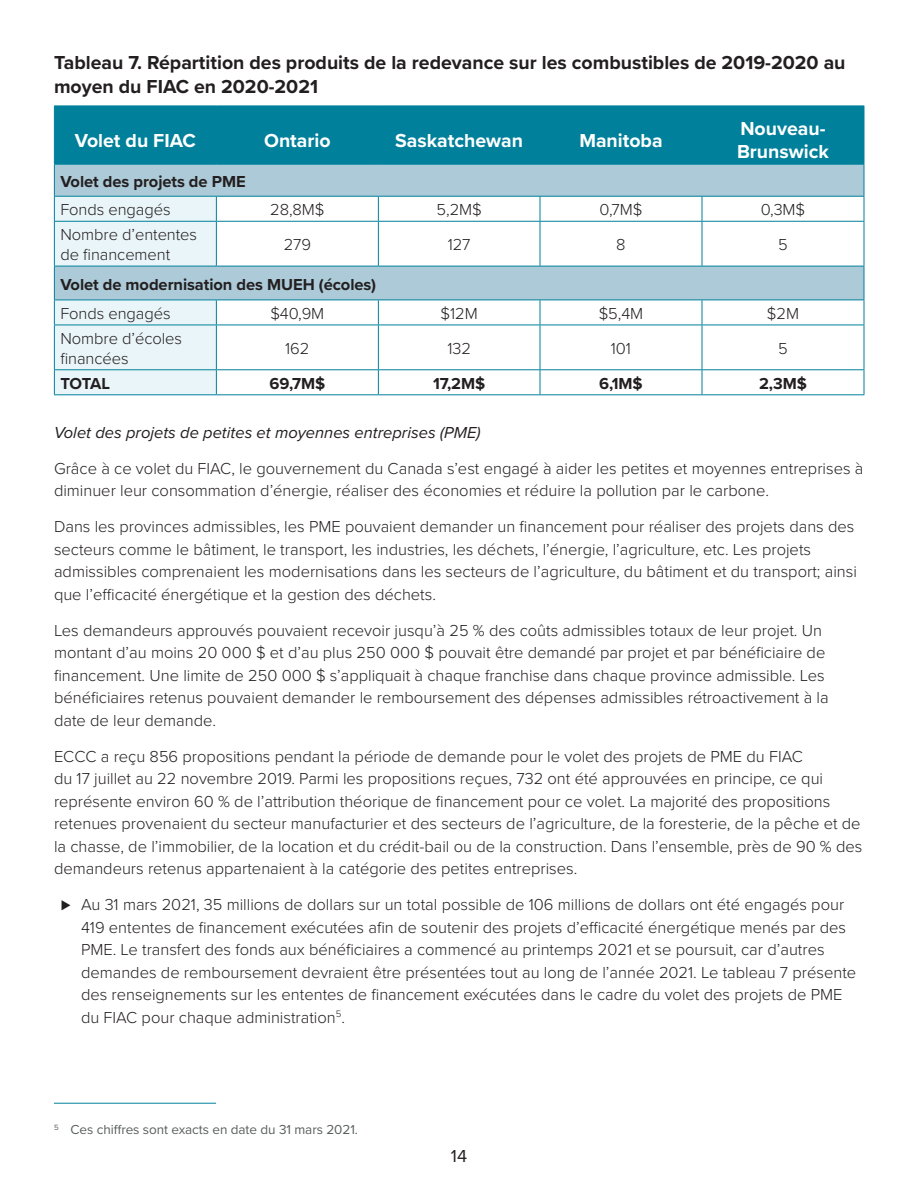
<style>
.page{position:relative;width:918px;height:1188px;background:#fff}
.page>*{position:absolute;margin:0;border:0;box-sizing:border-box;transform-origin:0 0}
.Table_Heading{font:700 19.5px/23.4px "Proxima Nova";color:#231f20}
.Table_Header_Row{font:700 19.5px/23.4px "Proxima Nova";color:#fff}
.t1{font:18px "Proxima Nova";color:#231f20}
.Body_Text{font:300 16.5px/22.5px "Proxima Nova";color:#231f20}
.Footnote{font:300 16.5px/19.8px "Proxima Nova";letter-spacing:-.005em;color:#231f20}
.Footnote-2{font:700 16.5px "Proxima Nova";letter-spacing:-.005em;color:#231f20}
.Body_Text-2{font:italic 16.5px "Proxima Nova";color:#231f20}
.Footnote-3{font:13.5px "Proxima Nova";letter-spacing:-.005em;color:#585f5c}
.s1{font-weight:400}
</style>
<div class="page">
<div style="left:55px;top:107px;width:809px;height:57px;background:#00809a"></div>
<svg style="left:55px;top:165px;width:809px;height:135px;fill:#accad7"></svg>
<hr style="left:54px;top:106px;width:162px;height:1px;background:#00809a">
<hr style="left:54px;top:106px;width:1px;height:58px;background:#00809a">
<hr style="left:216px;top:106px;width:162px;height:1px;background:#00809a">
<hr style="left:216px;top:106px;width:1px;height:58px;background:#00809a">
<hr style="left:378px;top:106px;width:162px;height:1px;background:#00809a">
<hr style="left:378px;top:106px;width:1px;height:58px;background:#00809a">
<hr style="left:540px;top:106px;width:162px;height:1px;background:#00809a">
<hr style="left:540px;top:106px;width:1px;height:58px;background:#00809a">
<hr style="left:702px;top:106px;width:162px;height:1px;background:#00809a">
<hr style="left:702px;top:106px;width:1px;height:58px;background:#00809a">
<hr style="left:864px;top:106px;width:1px;height:58px;background:#00809a">
<hr style="left:54px;top:164px;width:162px;height:1px;background:#00809a">
<hr style="left:216px;top:164px;width:162px;height:1px;background:#00809a">
<hr style="left:378px;top:164px;width:162px;height:1px;background:#00809a">
<hr style="left:540px;top:164px;width:162px;height:1px;background:#00809a">
<hr style="left:702px;top:164px;width:162px;height:1px;background:#00809a">
<svg style="left:378px;top:197px;width:1px;height:24px"></svg>
<svg style="left:540px;top:197px;width:1px;height:24px"></svg>
<svg style="left:702px;top:197px;width:1px;height:24px"></svg>
<svg style="left:864px;top:197px;width:1px;height:24px"></svg>
<hr style="left:216px;top:221px;width:162px;height:1px;background:#00809a">
<hr style="left:378px;top:221px;width:162px;height:1px;background:#00809a">
<hr style="left:378px;top:222px;width:1px;height:44px;background:#00809a">
<hr style="left:540px;top:221px;width:162px;height:1px;background:#00809a">
<hr style="left:540px;top:222px;width:1px;height:44px;background:#00809a">
<hr style="left:702px;top:221px;width:162px;height:1px;background:#00809a">
<hr style="left:702px;top:222px;width:1px;height:44px;background:#00809a">
<hr style="left:864px;top:222px;width:1px;height:44px;background:#00809a">
<hr style="left:216px;top:266px;width:162px;height:1px;background:#00809a">
<hr style="left:378px;top:266px;width:162px;height:1px;background:#00809a">
<hr style="left:540px;top:266px;width:162px;height:1px;background:#00809a">
<hr style="left:702px;top:266px;width:162px;height:1px;background:#00809a">
<hr style="left:216px;top:300px;width:162px;height:1px;background:#00809a">
<hr style="left:378px;top:300px;width:162px;height:1px;background:#00809a">
<svg style="left:378px;top:300px;width:1px;height:25px"></svg>
<hr style="left:540px;top:300px;width:162px;height:1px;background:#00809a">
<svg style="left:540px;top:300px;width:1px;height:25px"></svg>
<hr style="left:702px;top:300px;width:162px;height:1px;background:#00809a">
<svg style="left:702px;top:300px;width:1px;height:25px"></svg>
<svg style="left:864px;top:300px;width:1px;height:25px"></svg>
<hr style="left:216px;top:325px;width:162px;height:1px;background:#00809a">
<hr style="left:378px;top:325px;width:162px;height:1px;background:#00809a">
<hr style="left:378px;top:325px;width:1px;height:44px;background:#00809a">
<hr style="left:540px;top:325px;width:162px;height:1px;background:#00809a">
<hr style="left:540px;top:325px;width:1px;height:44px;background:#00809a">
<hr style="left:702px;top:325px;width:162px;height:1px;background:#00809a">
<hr style="left:702px;top:325px;width:1px;height:44px;background:#00809a">
<hr style="left:864px;top:325px;width:1px;height:44px;background:#00809a">
<hr style="left:216px;top:369px;width:162px;height:1px;background:#00809a">
<hr style="left:378px;top:369px;width:162px;height:1px;background:#00809a">
<svg style="left:378px;top:370px;width:1px;height:24px"></svg>
<hr style="left:540px;top:369px;width:162px;height:1px;background:#00809a">
<svg style="left:540px;top:370px;width:1px;height:24px"></svg>
<hr style="left:702px;top:369px;width:162px;height:1px;background:#00809a">
<svg style="left:702px;top:370px;width:1px;height:24px"></svg>
<svg style="left:864px;top:370px;width:1px;height:24px"></svg>
<hr style="left:216px;top:394px;width:162px;height:1px;background:#00809a">
<hr style="left:378px;top:394px;width:162px;height:1px;background:#00809a">
<hr style="left:540px;top:394px;width:162px;height:1px;background:#00809a">
<hr style="left:702px;top:394px;width:162px;height:1px;background:#00809a">
<hr style="left:54px;top:165px;width:1px;height:31px;background:#00809a">
<hr style="left:216px;top:196px;width:162px;height:1px;background:#00809a">
<hr style="left:378px;top:196px;width:162px;height:1px;background:#00809a">
<hr style="left:540px;top:196px;width:162px;height:1px;background:#00809a">
<hr style="left:702px;top:196px;width:162px;height:1px;background:#00809a">
<hr style="left:864px;top:165px;width:1px;height:31px;background:#00809a">
<hr style="left:864px;top:266px;width:1px;height:34px;background:#00809a">
<svg style="left:54px;top:196px;width:163px;height:199px"></svg>
<hr style="left:54px;top:1103px;width:162px;height:1px;background:#00809a">
<p class="Table_Heading" style="left:54px;top:51px;width:793px">Tableau 7. Répartition des produits de la redevance sur les combustibles de 2019-2020 au moyen du FIAC en 2020-2021</p>
<p class="Table_Header_Row" style="left:75px;top:128px;width:122px">Volet du FIAC</p>
<p class="Table_Header_Row" style="left:264px;top:128px;width:68px">Ontario</p>
<p class="Table_Header_Row" style="left:395px;top:128px;width:129px">Saskatchewan</p>
<p class="Table_Header_Row" style="left:579px;top:128px;width:85px">Manitoba</p>
<p class="Table_Header_Row" style="left:737px;top:116px;width:93px">Nouveau-<br>Brunswick</p>
<p class="Footnote-2" style="left:60px;top:169px;width:187px">Volet des projets de PME</p>
<p class="Footnote" style="left:60px;top:199px;width:112px">Fonds engagés</p>
<p class="Footnote" style="left:270px;top:199px;width:56px">28,8M$</p>
<p class="Footnote" style="left:437px;top:199px;width:47px">5,2M$</p>
<p class="Footnote" style="left:600px;top:199px;width:44px">0,7M$</p>
<p class="Footnote" style="left:761px;top:199px;width:46px">0,3M$</p>
<p class="Footnote" style="left:60px;top:224px;width:138px">Nombre d’ententes de financement</p>
<p class="Footnote" style="left:284px;top:234px;width:29px">279</p>
<p class="Footnote" style="left:448px;top:234px;width:24px">127</p>
<p class="Footnote" style="left:616px;top:234px;width:11px">8</p>
<p class="Footnote" style="left:778px;top:234px;width:11px">5</p>
<p class="Footnote-2" style="left:60px;top:272px;width:317px">Volet de modernisation des MUEH (écoles)</p>
<p class="Footnote" style="left:60px;top:303px;width:112px">Fonds engagés</p>
<p class="Footnote" style="left:270px;top:303px;width:55px">$40,9M</p>
<p class="Footnote" style="left:441px;top:303px;width:39px">$12M</p>
<p class="Footnote" style="left:599px;top:303px;width:46px">$5,4M</p>
<p class="Footnote" style="left:767px;top:303px;width:34px">$2M</p>
<p class="Footnote" style="left:60px;top:328px;width:123px">Nombre d’écoles financées</p>
<p class="Footnote" style="left:285px;top:338px;width:26px">162</p>
<p class="Footnote" style="left:447px;top:338px;width:25px">132</p>
<p class="Footnote" style="left:611px;top:338px;width:22px">101</p>
<p class="Footnote" style="left:778px;top:338px;width:11px">5</p>
<p class="Footnote-2" style="left:60px;top:371px;width:51px">TOTAL</p>
<p class="Footnote-2" style="left:270px;top:371px;width:57px">69,7M$</p>
<p class="Footnote-2" style="left:433px;top:371px;width:54px">17,2M$</p>
<p class="Footnote-2" style="left:599px;top:371px;width:45px">6,1M$</p>
<p class="Footnote-2" style="left:759px;top:371px;width:49px">2,3M$</p>
<p class="Body_Text-2" style="left:54px;top:420px;width:428px">Volet des projets de petites et moyennes entreprises (PME)</p>
<p class="Body_Text" style="left:54px;top:456px;width:811px">Grâce à ce volet du FIAC, le gouvernement du Canada s’est engagé à aider les petites et moyennes entreprises à diminuer leur consommation d’énergie, réaliser des économies et réduire la pollution par le carbone.</p>
<p class="Body_Text" style="left:54px;top:515px;width:804px">Dans les provinces admissibles, les PME pouvaient demander un financement pour réaliser des projets dans des secteurs comme le bâtiment, le transport, les industries, les déchets, l’énergie, l’agriculture, etc. Les projets admissibles comprenaient les modernisations dans les secteurs de l’agriculture, du bâtiment et du transport; ainsi que l’efficacité énergétique et la gestion des déchets.</p>
<p class="Body_Text" style="left:54px;top:618px;width:776px">Les demandeurs approuvés pouvaient recevoir jusqu’à 25 % des coûts admissibles totaux de leur projet. Un montant d’au moins 20 000 $ et d’au plus 250 000 $ pouvait être demandé par projet et par bénéficiaire de financement. Une limite de 250 000 $ s’appliquait à chaque franchise dans chaque province admissible. Les bénéficiaires retenus pouvaient demander le remboursement des dépenses admissibles rétroactivement à la date de leur demande.</p>
<p class="Body_Text" style="left:54px;top:744px;width:810px">ECCC a reçu 856 propositions pendant la période de demande pour le volet des projets de PME du FIAC<br>du 17 juillet au 22 novembre 2019. Parmi les propositions reçues, 732 ont été approuvées en principe, ce qui représente environ 60 % de l’attribution théorique de financement pour ce volet. La majorité des propositions retenues provenaient du secteur manufacturier et des secteurs de l’agriculture, de la foresterie, de la pêche et de la chasse, de l’immobilier, de la location et du crédit-bail ou de la construction. Dans l’ensemble, près de 90 % des demandeurs retenus appartenaient à la catégorie des petites entreprises.</p>
<p class="Body_Text" style="left:81px;top:893px;width:777px;text-indent:-20px"><span class="s1">⊲</span> Au 31 mars 2021, 35 millions de dollars sur un total possible de 106 millions de dollars ont été engagés pour 419 ententes de financement exécutées afin de soutenir des projets d’efficacité énergétique menés par des PME. Le transfert des fonds aux bénéficiaires a commencé au printemps 2021 et se poursuit, car d’autres demandes de remboursement devraient être présentées tout au long de l’année 2021. Le tableau 7 présente des renseignements sur les ententes de financement exécutées dans le cadre du volet des projets de PME du FIAC pour chaque administration<sup>5</sup>.</p>
<p class="Footnote-3" style="left:54px;top:1119px;width:306px"><sup>5</sup> Ces chiffres sont exacts en date du 31 mars 2021.</p>
<p class="t1" style="left:451px;top:1142px;width:18px">14</p>
</div>
